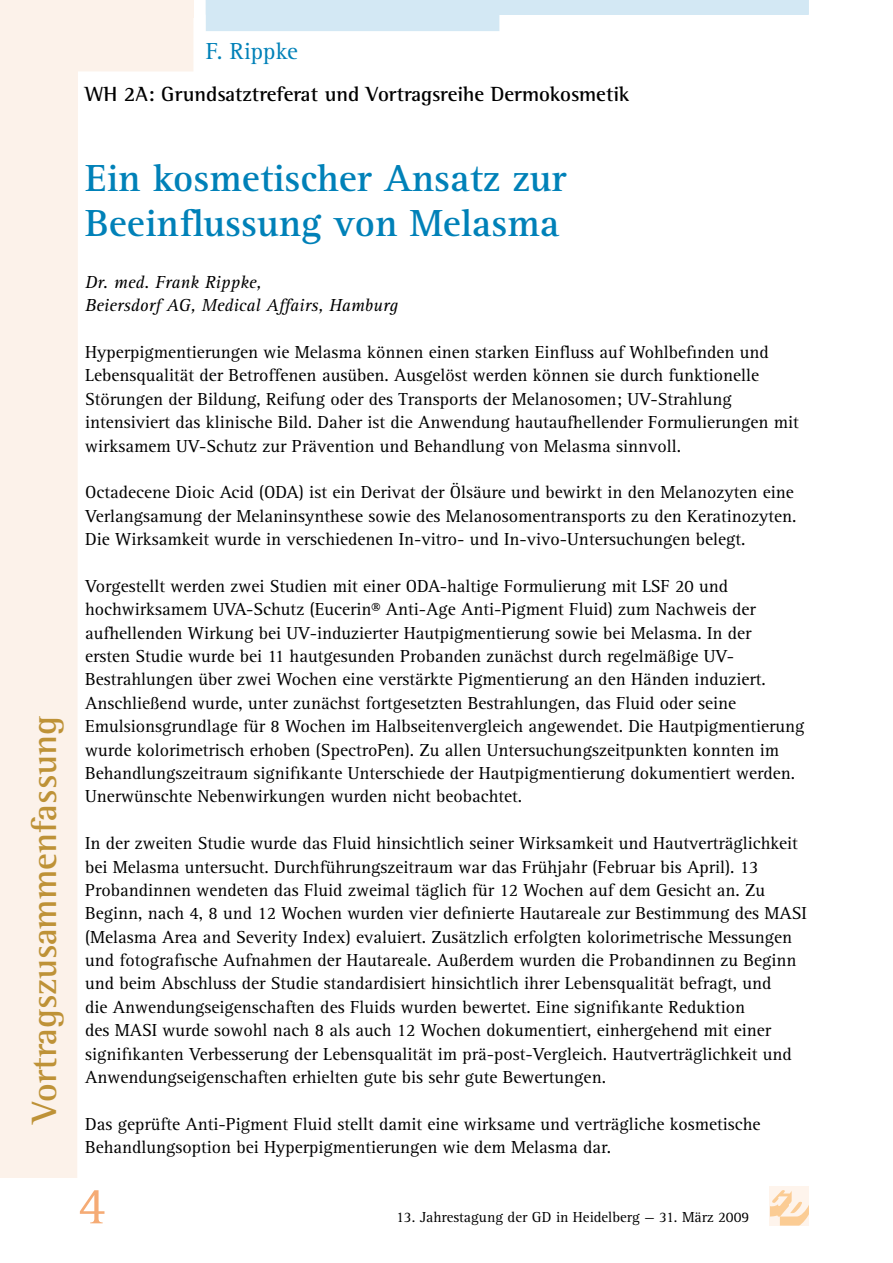
<style>
.page{position:relative;width:893px;height:1263px;background:#fff}
.page>*{position:absolute;margin:0;border:0;box-sizing:border-box;transform-origin:0 0}
.t1{font:54px "Agfa Rotis Serif";color:#f5ab75}
.t2{font:700 39px/45px "Agfa Rotis Serif";color:#0081b8}
.t3{font:700 36px "Agfa Rotis Semi Serif";color:#be9237}
.t4{font:24px "Agfa Rotis Serif";color:#0081b8}
.t5{font:700 21px "Agfa Rotis Semi Serif";color:#000}
.t6{font:18px/23.4px "Agfa Rotis Serif";color:#000}
.t7{font:italic 18px/23.4px "Agfa Rotis Serif";color:#000}
.t8{font:15px "Agfa Rotis Serif";color:#000}
</style>
<div class="page">
<div style="left:770px;top:1186px;width:39px;height:39px;background:#fef4ec"></div>
<svg style="left:770px;top:1190px;width:39px;height:35px"></svg>
<svg style="left:0;top:0;width:194px;height:1178px"></svg>
<div style="left:0;top:0;width:193px;height:17px;background:#fcf2ea"></div>
<svg style="left:206px;top:0;width:603px;height:31px"></svg>
<h3 class="t4" style="left:206px;top:38px;width:94px">F. Rippke</h3>
<p class="t5" style="left:85px;top:81px;width:546px">WH 2A: Grundsatztreferat und Vortragsreihe Dermokosmetik</p>
<h3 class="t3" style="left:23px;top:1123px;width:409px;rotate:-90deg">Vortragszusammenfassung</h3>
<h2 class="t2" style="left:85px;top:156px;width:483px">Ein kosmetischer Ansatz zur<br>Beeinflussung von Melasma</h2>
<p class="t7" style="left:85px;top:271px;width:314px">Dr. med. Frank Rippke,<br>Beiersdorf AG, Medical Affairs, Hamburg</p>
<p class="t6" style="left:85px;top:341px;width:715px">Hyperpigmentierungen wie Melasma können einen starken Einfluss auf Wohlbefinden und Lebensqualität der Betroffenen ausüben. Ausgelöst werden können sie durch funktionelle Störungen der Bildung, Reifung oder des Transports der Melanosomen; UV-Strahlung intensiviert das klinische Bild. Daher ist die Anwendung hautaufhellender Formulierungen mit wirksamem UV-Schutz zur Prävention und Behandlung von Melasma sinnvoll.</p>
<p class="t6" style="left:85px;top:481px;width:713px">Octadecene Dioic Acid (ODA) ist ein Derivat der Ölsäure und bewirkt in den Melanozyten eine<br>Verlangsamung der Melaninsynthese sowie des Melanosomentransports zu den Keratinozyten.<br>Die Wirksamkeit wurde in verschiedenen In-vitro- und In-vivo-Untersuchungen belegt.</p>
<p class="t6" style="left:85px;top:575px;width:721px">Vorgestellt werden zwei Studien mit einer ODA-haltige Formulierung mit LSF 20 und hochwirksamem UVA-Schutz (Eucerin® Anti-Age Anti-Pigment Fluid) zum Nachweis der aufhellenden Wirkung bei UV-induzierter Hautpigmentierung sowie bei Melasma. In der<br>ersten Studie wurde bei 11 hautgesunden Probanden zunächst durch regelmäßige UV-Bestrahlungen über zwei Wochen eine verstärkte Pigmentierung an den Händen induziert.<br>Anschließend wurde, unter zunächst fortgesetzten Bestrahlungen, das Fluid oder seine Emulsionsgrundlage für 8 Wochen im Halbseitenvergleich angewendet. Die Hautpigmentierung wurde kolorimetrisch erhoben (SpectroPen). Zu allen Untersuchungszeitpunkten konnten im Behandlungszeitraum signifikante Unterschiede der Hautpigmentierung dokumentiert werden.<br>Unerwünschte Nebenwirkungen wurden nicht beobachtet.</p>
<p class="t6" style="left:85px;top:832px;width:723px">In der zweiten Studie wurde das Fluid hinsichtlich seiner Wirksamkeit und Hautverträglichkeit bei Melasma untersucht. Durchführungszeitraum war das Frühjahr (Februar bis April). 13<br>Probandinnen wendeten das Fluid zweimal täglich für 12 Wochen auf dem Gesicht an. Zu Beginn, nach 4, 8 und 12 Wochen wurden vier definierte Hautareale zur Bestimmung des MASI (Melasma Area and Severity Index) evaluiert. Zusätzlich erfolgten kolorimetrische Messungen und fotografische Aufnahmen der Hautareale. Außerdem wurden die Probandinnen zu Beginn und beim Abschluss der Studie standardisiert hinsichtlich ihrer Lebensqualität befragt, und<br>die Anwendungseigenschaften des Fluids wurden bewertet. Eine signifikante Reduktion<br>des MASI wurde sowohl nach 8 als auch 12 Wochen dokumentiert, einhergehend mit einer signifikanten Verbesserung der Lebensqualität im prä-post-Vergleich. Hautverträglichkeit und Anwendungseigenschaften erhielten gute bis sehr gute Bewertungen.</p>
<p class="t6" style="left:85px;top:1112px;width:677px">Das geprüfte Anti-Pigment Fluid stellt damit eine wirksame und verträgliche kosmetische<br>Behandlungsoption bei Hyperpigmentierungen wie dem Melasma dar.</p>
<h1 class="t1" style="left:78px;top:1175px;width:30px">4</h1>
<p class="t8" style="left:396px;top:1208px;width:355px">13. Jahrestagung der GD in Heidelberg — 31. März 2009</p>
</div>
